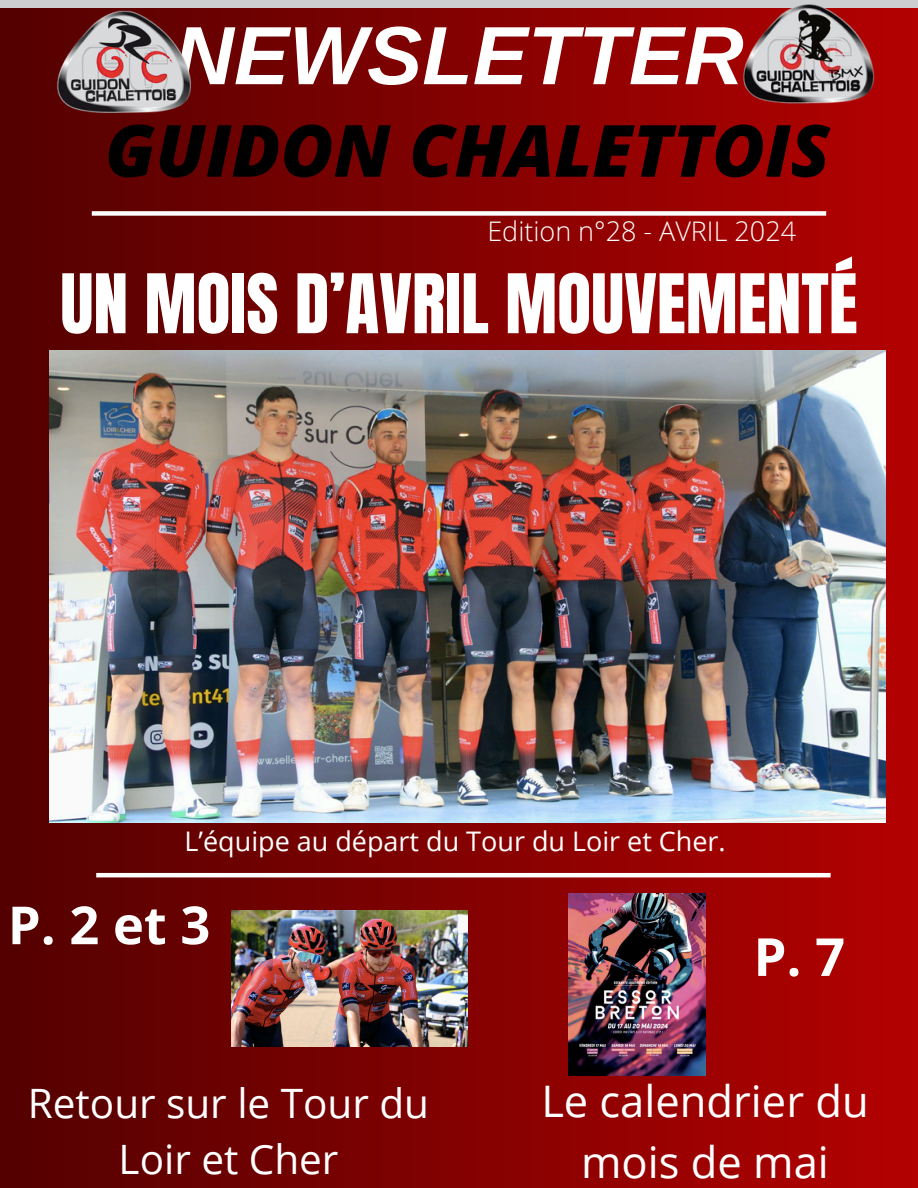
<style>
.page{position:relative;width:918px;height:1188px;background:#fff}
.page>*{position:absolute;margin:0;border:0;box-sizing:border-box;transform-origin:0 0}
.t1{font:italic 700 82.65px "Arimo";color:#fff}
.t2{font:italic 800 72px "Open Sans";color:#000}
.t3{font:69.75px "Anton";color:#fff}
.t4{font:700 52.5px "Open Sans";color:#fff}
.t5{font:43.5px/60.8px "Open Sans";color:#fff;text-align:center}
.t6{font:40.5px/56.2px "Open Sans";color:#fff;text-align:center}
.t7{font:27px "Open Sans";color:#fff}
.t8{font:300 27px "Open Sans";color:#fff}
</style>
<div class="page">
<img style="left:0;top:8px;width:918px;height:1180px">
<img style="left:39px;top:0;width:179px;height:133px">
<img style="left:740px;top:0;width:139px;height:106px">
<div style="left:92px;top:211px;width:734px;height:5px;background:#fff"></div>
<hr style="left:96px;top:873px;width:735px;height:4px;background:#fff">
<img style="left:50px;top:350px;width:836px;height:473px">
<img style="left:231px;top:910px;width:237px;height:136px">
<img style="left:569px;top:893px;width:136px;height:182px">
<p class="t1" style="left:174px;top:9px;width:571px">NEWSLETTER</p>
<p class="t2" style="left:105px;top:100px;width:726px">GUIDON CHALETTOIS</p>
<h5 class="t8" style="left:487px;top:212px;width:310px">Edition n°28 - AVRIL 2024</h5>
<p class="t3" style="left:60px;top:254px;width:799px">UN MOIS D’AVRIL MOUVEMENTÉ</p>
<p class="t7" style="left:185px;top:822px;width:543px">L’équipe au départ du Tour du Loir et Cher.</p>
<h6 class="t4" style="left:8px;top:888px;width:204px">P.2et3</h6>
<p class="t4" style="left:754px;top:920px;width:93px">P. 7</p>
<h3 class="t6" style="left:28px;top:1074px;width:403px">Retour sur le Tour du<br>Loir et Cher</h3>
<p class="t5" style="left:541px;top:1070px;width:329px">Le calendrier du mois de mai</p>
</div>
